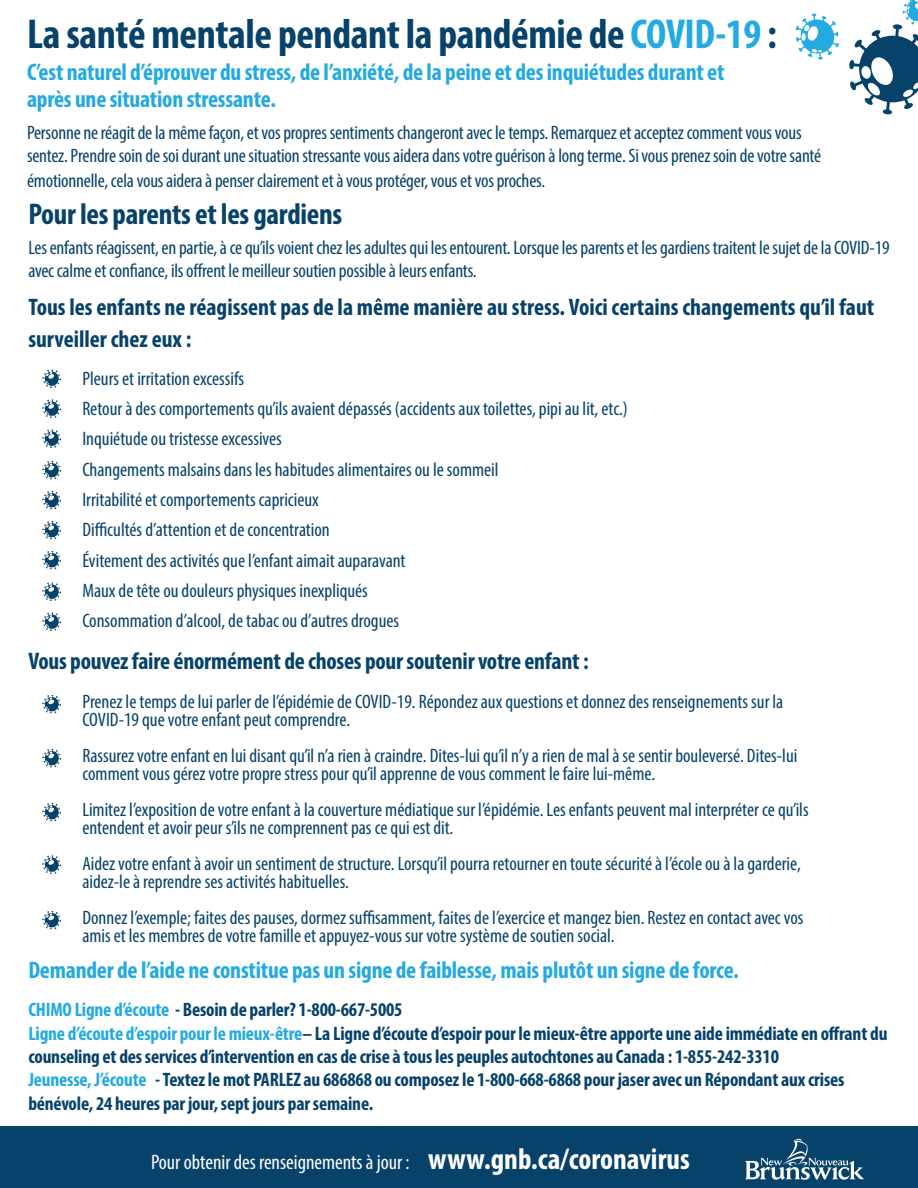
<style>
.page{position:relative;width:918px;height:1188px;background:#fff}
.page>*{position:absolute;margin:0;border:0;box-sizing:border-box;transform-origin:0 0}
.t1{font:700 condensed 42px "Myriad Pro";letter-spacing:-.01em;color:#07426a}
.t2{font:700 condensed 30px "Myriad Pro";letter-spacing:-.01em;color:#07426a}
.t3{font:700 condensed 24px/27px "Myriad Pro";letter-spacing:-.01em;color:#24aae1}
.t4{font:700 condensed 24px/32.4px "Myriad Pro";color:#07426a}
.t5{font:condensed 21px "Myriad Pro";color:#fff}
.t6{font:condensed 19.5px/18px "Myriad Pro";color:#07426a}
.t7{font:700 condensed 19.5px/23.4px "Myriad Pro";letter-spacing:-.01em;color:#07426a}
.t8{font:700 condensed 19.5px "Myriad Pro";letter-spacing:-.01em;color:#06426a}
.s1{color:#24aae1}
.s2{font-weight:700;font-size:30px}
</style>
<div class="page">
<div style="left:0;top:1127px;width:918px;height:61px;background:#07426a"></div>
<svg style="left:745px;top:1139px;width:119px;height:41px"></svg>
<svg style="left:796px;top:14px;width:43px;height:46px"></svg>
<svg style="left:849px;top:0;width:69px;height:115px"></svg>
<svg style="left:42px;top:369px;width:19px;height:19px"></svg>
<svg style="left:42px;top:695px;width:19px;height:18px"></svg>
<svg style="left:42px;top:399px;width:19px;height:19px"></svg>
<svg style="left:42px;top:429px;width:19px;height:19px"></svg>
<svg style="left:42px;top:749px;width:19px;height:18px"></svg>
<svg style="left:42px;top:461px;width:19px;height:18px"></svg>
<svg style="left:42px;top:803px;width:19px;height:18px"></svg>
<svg style="left:42px;top:491px;width:19px;height:18px"></svg>
<svg style="left:42px;top:855px;width:19px;height:19px"></svg>
<svg style="left:42px;top:521px;width:19px;height:18px"></svg>
<svg style="left:42px;top:911px;width:19px;height:18px"></svg>
<svg style="left:42px;top:551px;width:19px;height:18px"></svg>
<svg style="left:42px;top:582px;width:19px;height:19px"></svg>
<svg style="left:42px;top:612px;width:19px;height:19px"></svg>
<p class="t1" style="left:27px;top:8px;width:751px">La santé mentale pendant la pandémie de <span class="s1">COVID-19</span> :</p>
<p class="t3" style="left:27px;top:58px;width:699px">C’est naturel d’éprouver du stress, de l’anxiété, de la peine et des inquiétudes durant et après une situation stressante.</p>
<p class="t6" style="left:27px;top:120px;width:796px;line-height:23.4px">Personne ne réagit de la même façon, et vos propres sentiments changeront avec le temps. Remarquez et acceptez comment vous vous sentez. Prendre soin de soi durant une situation stressante vous aidera dans votre guérison à long terme. Si vous prenez soin de votre santé</p>
<p class="t6" style="left:27px;top:172px;width:520px">émotionnelle, cela vous aidera à penser clairement et à vous protéger, vous et vos proches.</p>
<p class="t2" style="left:28px;top:195px;width:315px">Pour les parents et les gardiens</p>
<p class="t6" style="left:28px;top:236px;width:863px;line-height:23.4px">Les enfants réagissent, en partie, à ce qu’ils voient chez les adultes qui les entourent. Lorsque les parents et les gardiens traitent le sujet de la COVID-19 avec calme et confiance, ils offrent le meilleur soutien possible à leurs enfants.</p>
<p class="t4" style="left:28px;top:290px;width:847px">Tous les enfants ne réagissent pas de la même manière au stress. Voici certains changements qu’il faut surveiller chez eux :</p>
<p class="t6" style="left:82px;top:369px;width:163px">Pleurs et irritation excessifs</p>
<p class="t6" style="left:82px;top:399px;width:547px">Retour à des comportements qu’ils avaient dépassés (accidents aux toilettes, pipi au lit, etc.)</p>
<p class="t6" style="left:82px;top:430px;width:201px">Inquiétude ou tristesse excessives</p>
<p class="t6" style="left:82px;top:460px;width:418px">Changements malsains dans les habitudes alimentaires ou le sommeil</p>
<p class="t6" style="left:82px;top:490px;width:238px">Irritabilité et comportements capricieux</p>
<p class="t6" style="left:82px;top:521px;width:249px">Difficultés d’attention et de concentration</p>
<p class="t6" style="left:82px;top:551px;width:325px">Évitement des activités que l’enfant aimait auparavant</p>
<p class="t6" style="left:82px;top:581px;width:287px">Maux de tête ou douleurs physiques inexpliqués</p>
<p class="t6" style="left:82px;top:612px;width:318px">Consommation d’alcool, de tabac ou d’autres drogues</p>
<p class="t4" style="left:28px;top:645px;width:562px">Vous pouvez faire énormément de choses pour soutenir votre enfant :</p>
<p class="t6" style="left:82px;top:693px;width:703px">Prenez le temps de lui parler de l’épidémie de COVID-19. Répondez aux questions et donnez des renseignements sur la<br>COVID-19 que votre enfant peut comprendre.</p>
<p class="t6" style="left:82px;top:747px;width:717px">Rassurez votre enfant en lui disant qu’il n’a rien à craindre. Dites-lui qu’il n’y a rien de mal à se sentir bouleversé. Dites-lui comment vous gérez votre propre stress pour qu’il apprenne de vous comment le faire lui-même.</p>
<p class="t6" style="left:82px;top:801px;width:728px">Limitez l’exposition de votre enfant à la couverture médiatique sur l’épidémie. Les enfants peuvent mal interpréter ce qu’ils entendent et avoir peur s’ils ne comprennent pas ce qui est dit.</p>
<p class="t6" style="left:82px;top:855px;width:720px">Aidez votre enfant à avoir un sentiment de structure. Lorsqu’il pourra retourner en toute sécurité à l’école ou à la garderie, aidez-le à reprendre ses activités habituelles.</p>
<p class="t6" style="left:82px;top:909px;width:723px">Donnez l’exemple; faites des pauses, dormez suffisamment, faites de l’exercice et mangez bien. Restez en contact avec vos amis et les membres de votre famille et appuyez-vous sur votre système de soutien social.</p>
<p class="t3" style="left:28px;top:956px;width:712px">Demander de l’aide ne constitue pas un signe de faiblesse, mais plutôt un signe de force.</p>
<p class="t8" style="left:28px;top:998px;width:376px"><span class="s1">CHIMO Ligne d’écoute</span> - Besoin de parler? 1-800-667-5005</p>
<p class="t7" style="left:28px;top:1021px;width:861px"><span class="s1">Ligne d’écoute d’espoir pour le mieux-être</span>– La Ligne d’écoute d’espoir pour le mieux-être apporte une aide immédiate en offrant du counseling et des services d’intervention en cas de crise à tous les peuples autochtones au Canada : 1-855-242-3310</p>
<p class="t7" style="left:28px;top:1068px;width:818px"><span class="s1">Jeunesse, J’écoute</span> - Textez le mot PARLEZ au 686868 ou composez le 1-800-668-6868 pour jaser avec un Répondant aux crises bénévole, 24 heures par jour, sept jours par semaine.</p>
<p class="t5" style="left:151px;top:1149px;width:540px">Pour obtenir des renseignements à jour : <span class="s2">www.gnb.ca/coronavirus</span></p>
</div>
